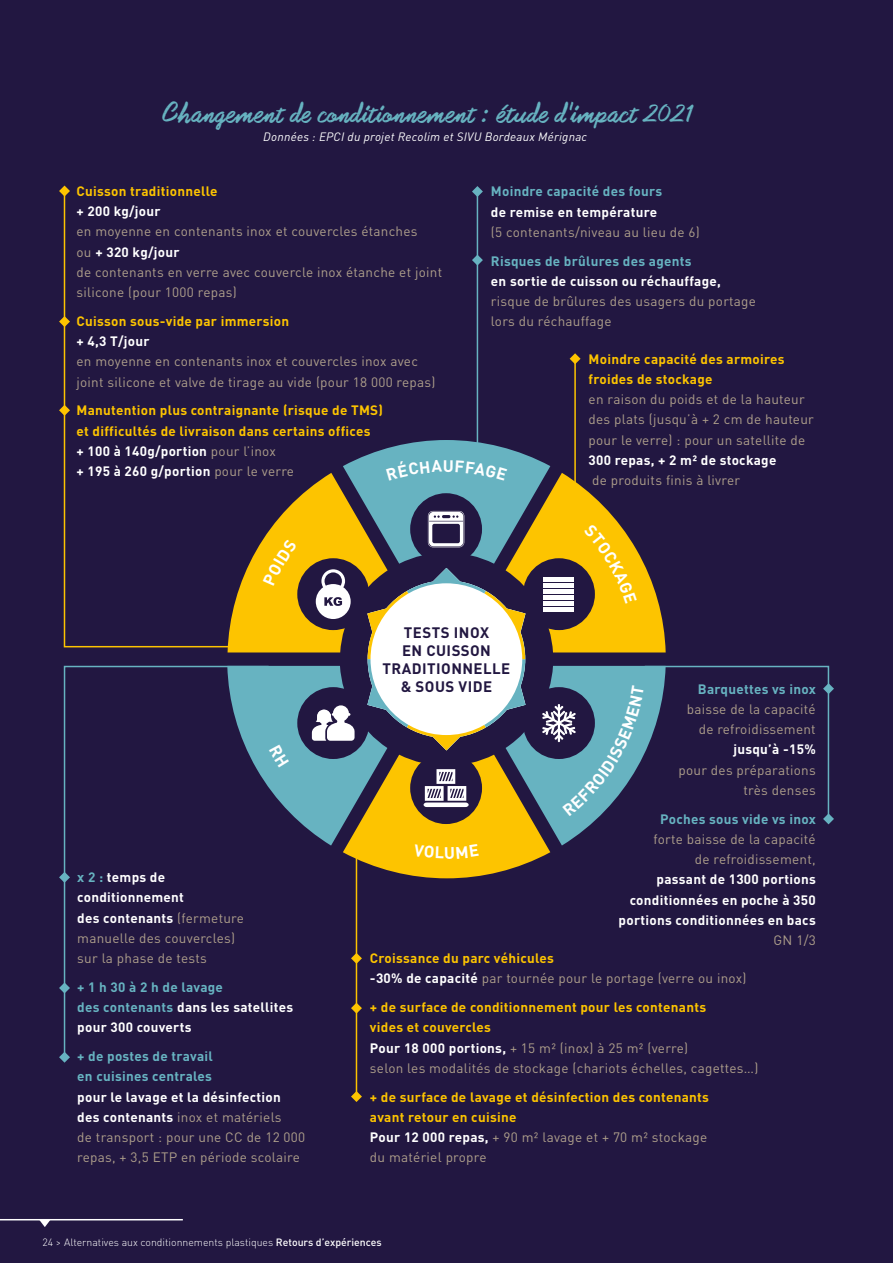
<style>
.page{position:relative;width:893px;height:1263px;background:#221741}
.page>*{position:absolute;margin:0;border:0;box-sizing:border-box;transform-origin:0 0}
.t1{font:30px "Subroc";letter-spacing:.02em;color:#67b3c1}
.t2{font:700 16.5px "DINOT";color:#fff}
.t3{font:700 15px/18px "DINOT";letter-spacing:.03em;color:#221741;text-align:center}
.t4{font:13.5px/20.2px "DINOT";letter-spacing:.02em;color:#ae9f8b}
.t5{font:700 13.5px/20.2px "DINOT";letter-spacing:.02em;color:#fdc400}
.t6{font:700 13.5px/20.2px "DINOT";letter-spacing:.02em;color:#fff;text-align:right}
.t7{font:700 13.5px/20.2px "DINOT";letter-spacing:.02em;color:#67b3c1}
.t8{font:italic 12px "DINOT";letter-spacing:.02em;color:#fff}
.t9{font:300 10.5px "DINOT";color:#fff}
.s1{font-weight:700;color:#fff}
.s2{color:#fff}
.s3{font-weight:400;color:#ae9f8b}
.s4{font-weight:700;color:#67b3c1}
.s5{color:#67b3c1}
.s6{font-weight:700;color:#fdc400}
.s7{font-weight:500}
</style>
<div class="page">
<svg style="left:63px;top:196px;width:164px;height:452px"></svg>
<svg style="left:59px;top:186px;width:11px;height:10px"></svg>
<svg style="left:59px;top:316px;width:11px;height:11px"></svg>
<svg style="left:59px;top:405px;width:11px;height:11px"></svg>
<hr style="left:477px;top:192px;width:1px;height:273px;background:#67b3c1">
<svg style="left:472px;top:186px;width:11px;height:11px"></svg>
<svg style="left:472px;top:255px;width:11px;height:11px"></svg>
<hr style="left:574px;top:360px;width:2px;height:167px;background:#fdc400">
<svg style="left:570px;top:353px;width:11px;height:11px"></svg>
<svg style="left:63px;top:665px;width:164px;height:387px"></svg>
<svg style="left:59px;top:1052px;width:11px;height:11px"></svg>
<svg style="left:59px;top:982px;width:11px;height:11px"></svg>
<svg style="left:59px;top:872px;width:11px;height:11px"></svg>
<hr style="left:356px;top:852px;width:1px;height:243px;background:#fdc400">
<svg style="left:351px;top:1091px;width:11px;height:11px"></svg>
<svg style="left:351px;top:1003px;width:11px;height:10px"></svg>
<svg style="left:351px;top:953px;width:11px;height:11px"></svg>
<hr style="left:0;top:1219px;width:183px;height:1px;background:#fff">
<svg style="left:39px;top:1220px;width:11px;height:7px"></svg>
<svg style="left:227px;top:440px;width:607px;height:438px"></svg>
<h1 class="t1" style="left:161px;top:95px;width:530px">Changement de conditionnement : étude d'impact 2021</h1>
<p class="t8" style="left:263px;top:128px;width:325px">Données : EPCI du projet Recolim et SIVU Bordeaux Mérignac</p>
<p class="t5" style="left:77px;top:180px;width:142px">Cuisson traditionnelle</p>
<p class="t6" style="left:77px;top:201px;width:86px">+ 200 kg/jour</p>
<p class="t4" style="left:77px;top:221px;width:367px">en moyenne en contenants inox et couvercles étanches<br>ou <span class="s1">+ 320 kg/jour<br></span>de contenants en verre avec couvercle inox étanche et joint silicone (pour 1000 repas)</p>
<p class="t5" style="left:77px;top:310px;width:214px">Cuisson sous-vide par immersion</p>
<p class="t6" style="left:77px;top:331px;width:75px">+ 4,3 T/jour</p>
<p class="t4" style="left:77px;top:351px;width:361px">en moyenne en contenants inox et couvercles inox avec joint silicone et valve de tirage au vide (pour 18 000 repas)</p>
<p class="t5" style="left:77px;top:400px;width:308px">Manutention plus contraignante (risque de TMS) et difficultés de livraison dans certains offices<br><span class="s2">+ 100 à 140g/portion</span> <span class="s3">pour l’inox<br></span><span class="s2">+ 195 à 260 g/portion</span> <span class="s3">pour le verre</span></p>
<p class="t2" style="left:443px;top:454px;width:13px">U</p>
<p class="t7" style="left:491px;top:181px;width:173px">Moindre capacité des fours</p>
<p class="t6" style="left:491px;top:201px;width:168px">de remise en température</p>
<p class="t4" style="left:491px;top:221px;width:210px">(5 contenants/niveau au lieu de 6)</p>
<p class="t7" style="left:491px;top:250px;width:202px">Risques de brûlures des agents</p>
<p class="t6" style="left:491px;top:270px;width:231px">en sortie de cuisson ou réchauffage,</p>
<p class="t4" style="left:491px;top:291px;width:267px">risque de brûlures des usagers du portage lors du réchauffage</p>
<p class="t5" style="left:589px;top:348px;width:197px">Moindre capacité des armoires froides de stockage</p>
<p class="t4" style="left:589px;top:389px;width:227px">en raison du poids et de la hauteur des plats (jusqu’à + 2 cm de hauteur pour le verre) : pour un satellite de</p>
<p class="t6" style="left:589px;top:449px;width:189px">300 repas, + 2 m² de stockage</p>
<p class="t4" style="left:592px;top:470px;width:149px">de produits finis à livrer</p>
<p class="t4" style="left:77px;top:867px;width:168px"><span class="s4">x 2 :</span> <span class="s1">temps de conditionnement<br>des contenants</span> (fermeture manuelle des couvercles) sur la phase de tests</p>
<p class="t6" style="left:77px;top:976px;width:217px;text-align:left"><span class="s5">+ 1 h 30 à 2 h de lavage<br>des contenants</span> dans les satellites pour 300 couverts</p>
<p class="t7" style="left:77px;top:1046px;width:137px">+ de postes de travail en cuisines centrales</p>
<p class="t4" style="left:77px;top:1086px;width:230px"><span class="s1">pour le lavage et la désinfection des contenants</span> inox et matériels<br>de transport : pour une CC de 12 000 repas, + 3,5 ETP en période scolaire</p>
<p class="t3" style="left:383px;top:623px;width:129px">TESTS INOX<br>EN CUISSON<br>TRADITIONNELLE &amp; SOUS VIDE</p>
<p class="t7" style="left:698px;top:678px;width:119px">Barquettes vs inox</p>
<p class="t4" style="left:687px;top:698px;width:130px;text-align:right">baisse de la capacité de refroidissement</p>
<p class="t6" style="left:733px;top:739px;width:84px">jusqu’à -15%</p>
<p class="t4" style="left:678px;top:759px;width:139px;text-align:right">pour des préparations très denses</p>
<p class="t7" style="left:660px;top:808px;width:157px">Poches sous vide vs inox</p>
<p class="t4" style="left:654px;top:828px;width:164px;text-align:right">forte baisse de la capacité de refroidissement,</p>
<p class="t6" style="left:619px;top:869px;width:199px">passant de 1300 portions conditionnées en poche à 350 portions conditionnées en bacs</p>
<p class="t4" style="left:773px;top:929px;width:44px">GN 1/3</p>
<p class="t4" style="left:370px;top:948px;width:378px"><span class="s6">Croissance du parc véhicules<br></span><span class="s1">-30% de capacité</span> par tournée pour le portage (verre ou inox)</p>
<p class="t4" style="left:370px;top:997px;width:390px"><span class="s6">+ de surface de conditionnement pour les contenants<br>vides et couvercles<br></span><span class="s1">Pour 18 000 portions,</span> + 15 m² (inox) à 25 m² (verre)<br>selon les modalités de stockage (chariots échelles, cagettes…)</p>
<p class="t5" style="left:370px;top:1086px;width:340px">+ de surface de lavage et désinfection des contenants avant retour en cuisine<br><span class="s2">Pour 12 000 repas,</span> <span class="s3">+ 90 m² lavage et + 70 m² stockage du matériel propre</span></p>
<p class="t9" style="left:43px;top:1235px;width:341px">24 &gt; Alternatives aux conditionnements plastiques <span class="s7">Retours d’expériences</span></p>
</div>
